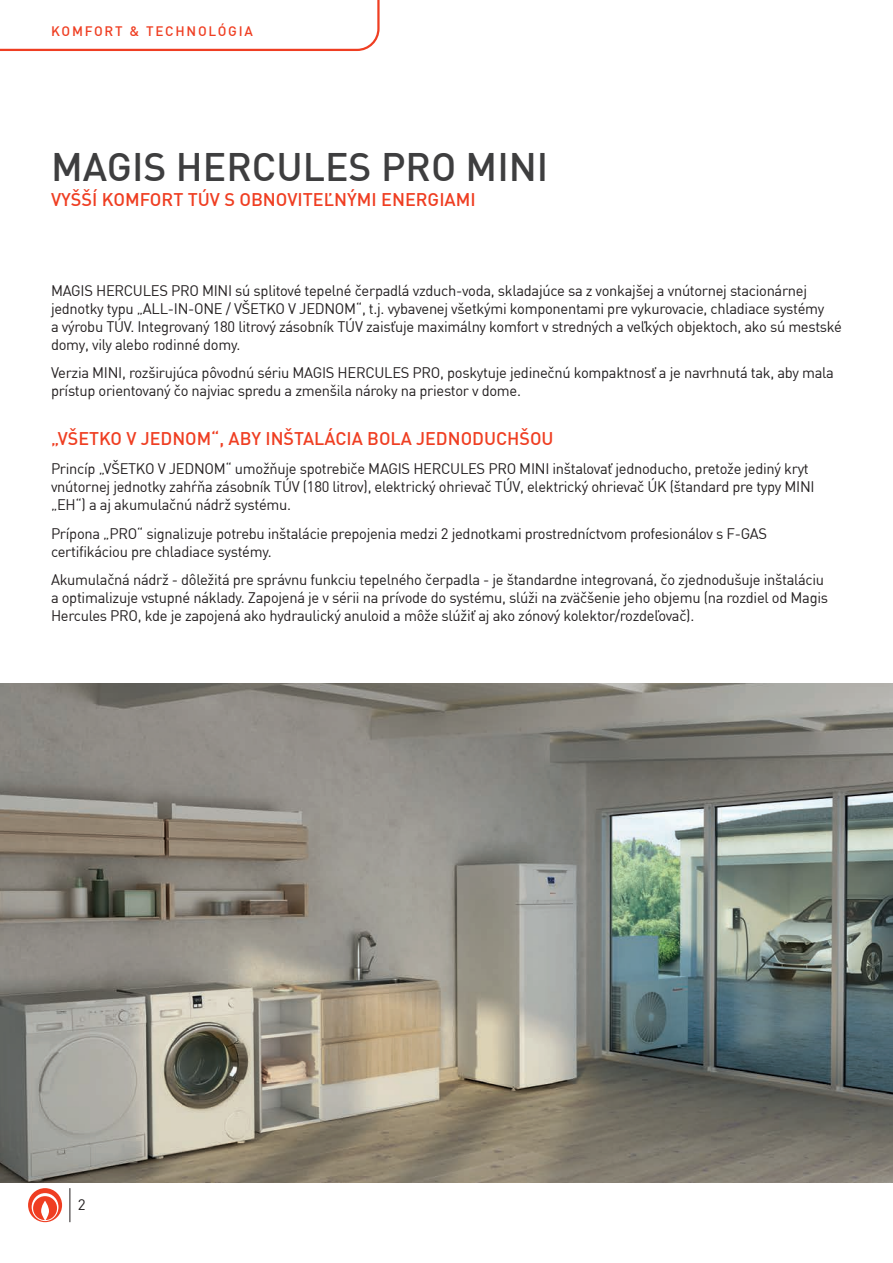
<style>
.page{position:relative;width:893px;height:1263px;background:#fff}
.page>*{position:absolute;margin:0;border:0;box-sizing:border-box;transform-origin:0 0}
.t1{font:500 39px "Unient DINCE";color:#3e3e3f}
.t2{font:500 18px "Unient DINCE";color:#ef3e22}
.t3{font:15px/18px "Unient DINCE";letter-spacing:-.02em;color:#231f20}
.t4{font:500 13.5px "Unient DINCE";letter-spacing:.13em;color:#ef3e22}
</style>
<div class="page">
<hr style="left:70px;top:1188px;width:1px;height:34px;background:#231f20">
<svg style="left:28px;top:1188px;width:34px;height:34px"></svg>
<img style="left:0;top:683px;width:893px;height:499px">
<svg style="left:0;top:0;width:380px;height:51px"></svg>
<p class="t4" style="left:51px;top:22px;width:203px">KOMFORT &amp; TECHNOLÓGIA</p>
<h1 class="t1" style="left:51px;top:141px;width:499px">MAGIS HERCULES PRO MINI</h1>
<p class="t2" style="left:51px;top:188px;width:426px">VYŠŠÍ KOMFORT TÚV S OBNOVITEĽNÝMI ENERGIAMI</p>
<p class="t3" style="left:51px;top:281px;width:792px">MAGIS HERCULES PRO MINI sú splitové tepelné čerpadlá vzduch-voda, skladajúce sa z vonkajšej a vnútornej stacionárnej jednotky typu „ALL-IN-ONE / VŠETKO V JEDNOM“, t.j. vybavenej všetkými komponentami pre vykurovacie, chladiace systémy<br>a výrobu TÚV. Integrovaný 180 litrový zásobník TÚV zaisťuje maximálny komfort v stredných a veľkých objektoch, ako sú mestské domy, vily alebo rodinné domy.</p>
<p class="t3" style="left:51px;top:363px;width:784px">Verzia MINI, rozširujúca pôvodnú sériu MAGIS HERCULES PRO, poskytuje jedinečnú kompaktnosť a je navrhnutá tak, aby mala prístup orientovaný čo najviac spredu a zmenšila nároky na priestor v dome.</p>
<p class="t2" style="left:51px;top:427px;width:504px">„VŠETKO V JEDNOM“, ABY INŠTALÁCIA BOLA JEDNODUCHŠOU</p>
<p class="t3" style="left:51px;top:459px;width:765px">Princíp „VŠETKO V JEDNOM“ umožňuje spotrebiče MAGIS HERCULES PRO MINI inštalovať jednoducho, pretože jediný kryt vnútornej jednotky zahŕňa zásobník TÚV (180 litrov), elektrický ohrievač TÚV, elektrický ohrievač ÚK (štandard pre typy MINI „EH“) a aj akumulačnú nádrž systému.</p>
<p class="t3" style="left:51px;top:524px;width:718px">Prípona „PRO“ signalizuje potrebu inštalácie prepojenia medzi 2 jednotkami prostredníctvom profesionálov s F-GAS certifikáciou pre chladiace systémy.</p>
<p class="t3" style="left:51px;top:571px;width:779px">Akumulačná nádrž - dôležitá pre správnu funkciu tepelného čerpadla - je štandardne integrovaná, čo zjednodušuje inštaláciu a optimalizuje vstupné náklady. Zapojená je v sérii na prívode do systému, slúži na zväčšenie jeho objemu (na rozdiel od Magis<br>Hercules PRO, kde je zapojená ako hydraulický anuloid a môže slúžiť aj ako zónový kolektor/rozdeľovač).</p>
<p class="t3" style="left:78px;top:1196px;width:9px">2</p>
</div>
